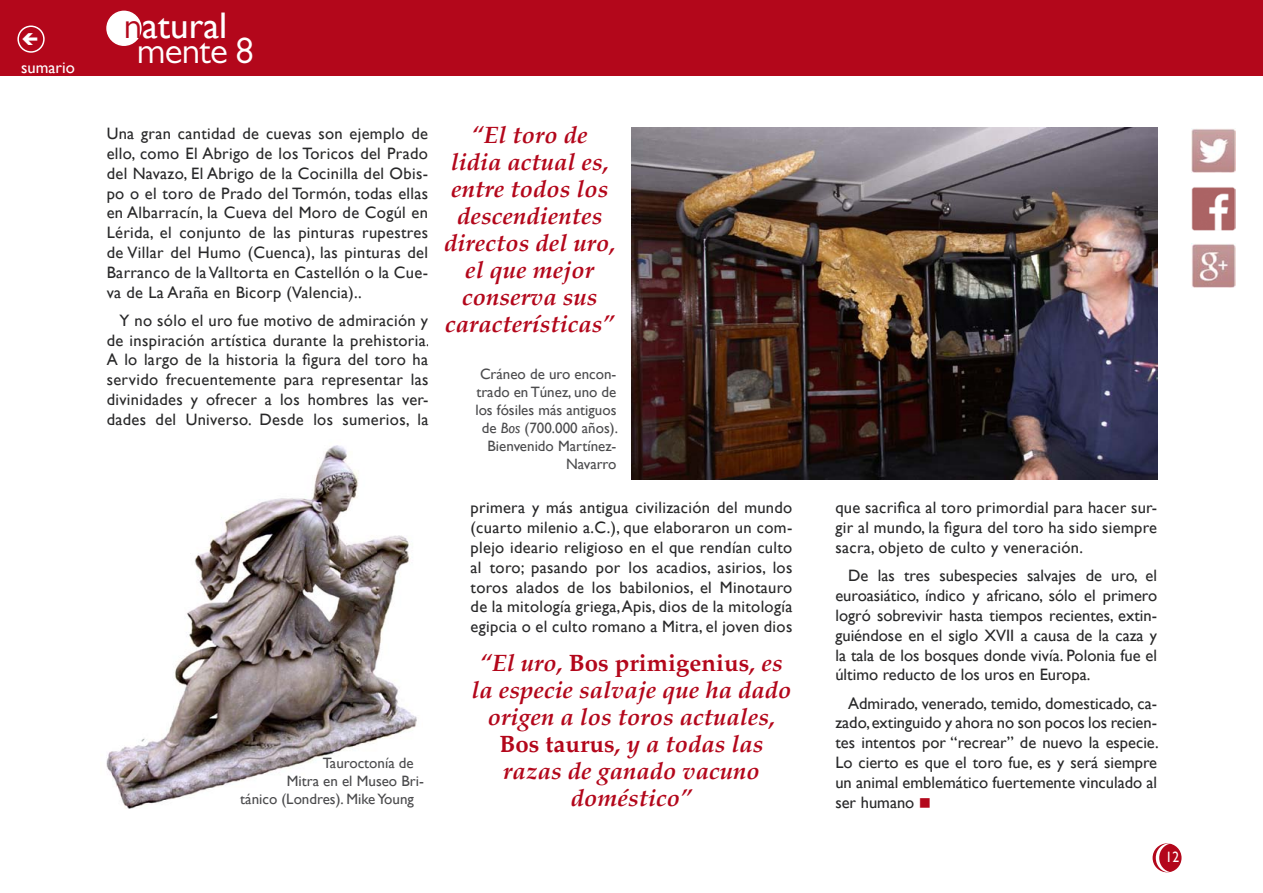
<style>
.page{position:relative;width:1263px;height:893px;background:#fff}
.page>*{position:absolute;margin:0;border:0;box-sizing:border-box;transform-origin:0 0}
.t1{font:37.05px "Gill Sans";color:#fff}
.t2{font:37.05px "Gill Sans MT Pro";letter-spacing:-.02em;color:#fff}
.t3{font:italic 700 24px/27px "Palatino";color:#b3071b;text-align:center}
.t4{font:16.5px/19.8px "Gill Sans";letter-spacing:.02em;color:#282829;text-align:justify}
.t5{font:16.5px "Gill Sans";color:#fff}
.t6{font:15px/18px "Gill Sans";color:#4b4b4d;text-align:right}
.t7{font:15px "Gill Sans";color:#fff;scale:.9 1}
.s1{font-family:"Gill Sans MT Pro";color:#b3071b}
.s2{font-style:italic}
.s3{font-style:normal}
.s4{color:#b3071b}
</style>
<div class="page">
<div style="left:1153px;top:844px;width:28px;height:28px;background:#b3071b;border-radius:50%"></div>
<div style="left:1152px;top:843px;width:29px;height:29px;border:2px solid #b3071b;border-radius:50%"></div>
<div style="left:0;top:0;width:1263px;height:76px;background:#b3071b"></div>
<div style="left:107px;top:11px;width:34px;height:34px;background:#fff;border-radius:50%"></div>
<div style="left:106px;top:11px;width:36px;height:35px;border:2px solid #fff;border-radius:50%"></div>
<svg style="left:1156px;top:843px;width:15px;height:29px"></svg>
<div style="left:17px;top:26px;width:28px;height:27px;border:2px solid #fff;border-radius:50%"></div>
<img style="left:1191px;top:187px;width:44px;height:43px">
<img style="left:1191px;top:129px;width:44px;height:44px">
<img style="left:1191px;top:244px;width:44px;height:44px">
<img style="left:631px;top:128px;width:526px;height:352px">
<img style="left:106px;top:445px;width:311px;height:363px">
<p class="t5" style="left:21px;top:58px;width:55px">sumario</p>
<h1 class="t1" style="left:124px;top:4px;width:105px"><span class="s1">n</span>atural</h1>
<h1 class="t2" style="left:137px;top:28px;width:119px">mente 8</h1>
<p class="t4" style="left:107px;top:124px;width:323px">Una gran cantidad de cuevas son ejemplo de ello, como El Abrigo de los Toricos del Prado del Navazo, El Abrigo de la Cocinilla del Obis&shy;po o el toro de Prado del Tormón, todas ellas en Albarracín, la Cueva del Moro de Cogúl en Lérida, el conjunto de las pinturas rupestres de Villar del Humo (Cuenca), las pinturas del Barranco de la Valltorta en Castellón o la Cue&shy;va de La Araña en Bicorp (Valencia)..</p>
<p class="t4" style="left:107px;top:311px;width:325px;text-indent:13px">Y no sólo el uro fue motivo de admiración y de inspiración artística durante la prehistoria.<br>A lo largo de la historia la figura del toro ha servido frecuentemente para representar las divinidades y ofrecer a los hombres las ver&shy;dades del Universo. Desde los sumerios, la</p>
<p class="t6" style="left:323px;top:754px;width:92px">Tauroctonía de</p>
<p class="t6" style="left:287px;top:772px;width:139px">Mitra en el Museo Bri-</p>
<p class="t6" style="left:240px;top:790px;width:175px">tánico (Londres). Mike Young</p>
<h2 class="t3" style="left:444px;top:121px;width:173px">“El toro de lidia actual es, entre todos los descendientes directos del uro, el que mejor conserva sus características”</h2>
<p class="t6" style="left:475px;top:365px;width:144px">Cráneo de uro encon&shy;trado en Túnez, uno de los fósiles más antiguos de <span class="s2">Bos</span> (700.000 años).<br>Bienvenido Martínez-<br>Navarro</p>
<p class="t4" style="left:471px;top:498px;width:323px">primera y más antigua civilización del mundo (cuarto milenio a.C.), que elaboraron un com&shy;plejo ideario religioso en el que rendían culto al toro; pasando por los acadios, asirios, los toros alados de los babilonios, el Minotauro de la mitología griega, Apis, dios de la mitología egipcia o el culto romano a Mitra, el joven dios</p>
<h2 class="t3" style="left:471px;top:649px;width:322px">“El uro, <span class="s3">Bos primigenius</span>, es la especie salvaje que ha dado origen a los toros actuales,<br><span class="s3">Bos taurus</span>, y a todas las razas de ganado vacuno doméstico”</h2>
<p class="t4" style="left:835px;top:498px;width:323px">que sacrifica al toro primordial para hacer sur&shy;gir al mundo, la figura del toro ha sido siempre sacra, objeto de culto y veneración.</p>
<p class="t4" style="left:835px;top:566px;width:323px;text-indent:13px">De las tres subespecies salvajes de uro, el euroasiático, índico y africano, sólo el primero logró sobrevivir hasta tiempos recientes, extin&shy;guiéndose en el siglo XVII a causa de la caza y la tala de los bosques donde vivía. Polonia fue el último reducto de los uros en Europa.</p>
<p class="t4" style="left:835px;top:693px;width:325px;text-indent:13px">Admirado, venerado, temido, domesticado, ca&shy;zado, extinguido y ahora no son pocos los recien&shy;tes intentos por “recrear” de nuevo la especie.<br>Lo cierto es que el toro fue, es y será siempre un animal emblemático fuertemente vinculado al ser humano <span class="s4">■</span></p>
<p class="t7" style="left:1165px;top:849px;width:16px">12</p>
</div>
